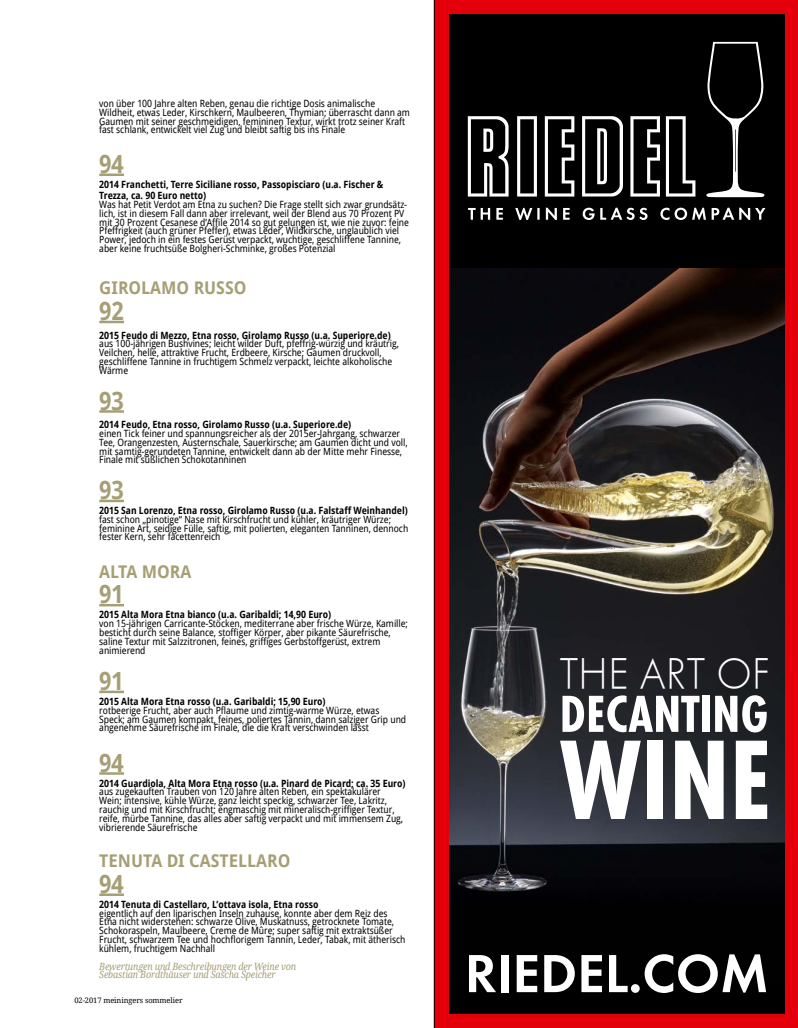
<style>
.page{position:relative;width:798px;height:1028px;background:#fff}
.page>*{position:absolute;margin:0;border:0;box-sizing:border-box;transform-origin:0 0}
.t1{font:700 117.38px "Function Cond";color:#fff}
.t2{font:700 55.62px "Function";color:#fff}
.t3{font:700 54px "Function Cond";color:#fff}
.t4{font:300 44.5px "Function LH Sm Caps";color:#fff}
.t5{font:700 25px "Droid Sans Pro";letter-spacing:-.005em;color:#a69f76;scale:.9 1}
.t6{font:700 17.5px "Droid Sans Pro";color:#a69f76;scale:.96 1}
.t7{font:10px/8.9px "Droid Sans Pro";letter-spacing:-.005em;color:#000;scale:.9 1}
.t8{font:700 10px/11.4px "Droid Sans Pro";letter-spacing:-.005em;color:#000;scale:.9 1}
.t9{font:italic 10px/8.9px "Droid Serif Pro";letter-spacing:-.02em;color:#a69f76;scale:.9 1}
.t10{font:7.5px "Droid Serif Pro";letter-spacing:-.01em;color:#000}
</style>
<div class="page">
<div style="left:434px;top:0;width:363px;height:1028px;background:#e3000b"></div>
<div style="left:449px;top:15px;width:334px;height:999px;background:#000"></div>
<img style="left:449px;top:268px;width:334px;height:625px">
<svg style="left:468px;top:208px;width:297px;height:12px"></svg>
<svg style="left:467px;top:116px;width:228px;height:80px"></svg>
<svg style="left:706px;top:42px;width:59px;height:155px"></svg>
<hr style="left:434px;top:0;width:1px;height:1028px;background:#000">
<hr style="left:99px;top:173px;width:25px;height:3px;background:#a69f76">
<hr style="left:99px;top:321px;width:25px;height:2px;background:#a69f76">
<hr style="left:99px;top:410px;width:25px;height:3px;background:#a69f76">
<hr style="left:99px;top:499px;width:25px;height:3px;background:#a69f76">
<hr style="left:99px;top:604px;width:25px;height:2px;background:#a69f76">
<hr style="left:99px;top:690px;width:25px;height:3px;background:#a69f76">
<hr style="left:99px;top:772px;width:25px;height:2px;background:#a69f76">
<hr style="left:99px;top:893px;width:25px;height:3px;background:#a69f76">
<p class="t7" style="left:99px;top:99px;width:346px">von über 100 Jahre alten Reben, genau die richtige Dosis animalische Wildheit, etwas Leder, Kirschkern, Maulbeeren, Thymian; überrascht dann am Gaumen mit seiner geschmeidigen, femininen Textur, wirkt trotz seiner Kraft fast schlank, entwickelt viel Zug und bleibt saftig bis ins Finale</p>
<h3 class="t5" style="left:99px;top:146px;width:29px">94</h3>
<p class="t8" style="left:99px;top:178px;width:317px">2014 Franchetti, Terre Siciliane rosso, Passopisciaro (u.a. Fischer &amp;<br>Trezza, ca. 90 Euro netto)</p>
<p class="t7" style="left:99px;top:200px;width:345px">Was hat Petit Verdot am Etna zu suchen? Die Frage stellt sich zwar grundsätz&shy;lich, ist in diesem Fall dann aber irrelevant, weil der Blend aus 70 Prozent PV mit 30 Prozent Cesanese d’Affile 2014 so gut gelungen ist, wie nie zuvor: feine Pfeffrigkeit (auch grüner Pfeffer), etwas Leder, Wildkirsche, unglaublich viel Power, jedoch in ein festes Gerüst verpackt, wuchtige, geschliffene Tannine, aber keine fruchtsüße Bolgheri-Schminke, großes Potenzial</p>
<h3 class="t6" style="left:99px;top:276px;width:155px">GIROLAMO RUSSO</h3>
<h3 class="t5" style="left:99px;top:293px;width:29px">92</h3>
<p class="t8" style="left:99px;top:329px;width:325px">2015 Feudo di Mezzo, Etna rosso, Girolamo Russo (u.a. Superiore.de)</p>
<p class="t7" style="left:99px;top:339px;width:334px">aus 100-jährigen Bushvines; leicht wilder Duft, pfeffrig-würzig und kräutrig, Veilchen, helle, attraktive Frucht, Erdbeere, Kirsche; Gaumen druckvoll, geschliffene Tannine in fruchtigem Schmelz verpackt, leichte alkoholische Wärme</p>
<h3 class="t5" style="left:99px;top:383px;width:29px">93</h3>
<p class="t8" style="left:99px;top:418px;width:281px">2014 Feudo, Etna rosso, Girolamo Russo (u.a. Superiore.de)</p>
<p class="t7" style="left:99px;top:428px;width:344px">einen Tick feiner und spannungsreicher als der 2015er-Jahrgang, schwarzer Tee, Orangenzesten, Austernschale, Sauerkirsche; am Gaumen dicht und voll, mit samtig-gerundeten Tannine, entwickelt dann ab der Mitte mehr Finesse, Finale mit süßlichen Schokotanninen</p>
<h3 class="t5" style="left:99px;top:472px;width:29px">93</h3>
<p class="t8" style="left:99px;top:504px;width:344px">2015 San Lorenzo, Etna rosso, Girolamo Russo (u.a. Falstaff Weinhandel)</p>
<p class="t7" style="left:99px;top:514px;width:345px">fast schon „pinotige“ Nase mit Kirschfrucht und kühler, kräutriger Würze; feminine Art, seidige Fülle, saftig, mit polierten, eleganten Tanninen, dennoch fester Kern, sehr facettenreich</p>
<h3 class="t6" style="left:99px;top:559px;width:97px">ALTA MORA</h3>
<h3 class="t5" style="left:99px;top:576px;width:29px">91</h3>
<p class="t8" style="left:99px;top:608px;width:259px">2015 Alta Mora Etna bianco (u.a. Garibaldi; 14,90 Euro)</p>
<p class="t7" style="left:99px;top:618px;width:344px">von 15-jährigen Carricante-Stöcken, mediterrane aber frische Würze, Kamille; besticht durch seine Balance, stoffiger Körper, aber pikante Säurefrische, saline Textur mit Salzzitronen, feines, griffiges Gerbstoffgerüst, extrem animierend</p>
<h3 class="t5" style="left:99px;top:663px;width:29px">91</h3>
<p class="t8" style="left:99px;top:695px;width:253px">2015 Alta Mora Etna rosso (u.a. Garibaldi; 15,90 Euro)</p>
<p class="t7" style="left:99px;top:705px;width:342px">rotbeerige Frucht, aber auch Pflaume und zimtig-warme Würze, etwas<br>Speck; am Gaumen kompakt, feines, poliertes Tannin, dann salziger Grip und angenehme Säurefrische im Finale, die die Kraft verschwinden lässt</p>
<h3 class="t5" style="left:99px;top:745px;width:29px">94</h3>
<p class="t8" style="left:99px;top:777px;width:341px">2014 Guardiola, Alta Mora Etna rosso (u.a. Pinard de Picard; ca. 35 Euro)</p>
<p class="t7" style="left:99px;top:787px;width:339px">aus zugekauften Trauben von 120 Jahre alten Reben, ein spektakulärer Wein; intensive, kühle Würze, ganz leicht speckig, schwarzer Tee, Lakritz, rauchig und mit Kirschfrucht; engmaschig mit mineralisch-griffiger Textur, reife, mürbe Tannine, das alles aber saftig verpackt und mit immensem Zug, vibrierende Säurefrische</p>
<h3 class="t6" style="left:99px;top:848px;width:201px">TENUTA DI CASTELLARO</h3>
<h3 class="t5" style="left:99px;top:866px;width:29px">94</h3>
<p class="t8" style="left:99px;top:898px;width:245px">2014 Tenuta di Castellaro, L’ottava isola, Etna rosso</p>
<p class="t7" style="left:99px;top:908px;width:341px">eigentlich auf den liparischen Inseln zuhause, konnte aber dem Reiz des Etna nicht widerstehen: schwarze Olive, Muskatnuss, getrocknete Tomate, Schokoraspeln, Maulbeere, Creme de Mûre; super saftig mit extraktsüßer Frucht, schwarzem Tee und hochflorigem Tannin, Leder, Tabak, mit ätherisch kühlem, fruchtigem Nachhall</p>
<p class="t9" style="left:99px;top:961px;width:220px">Bewertungen und Beschreibungen der Weine von<br>Sebastian Bordthäuser und Sascha Speicher</p>
<p class="t10" style="left:74px;top:995px;width:110px">02-2017 meiningers sommelier</p>
<h3 class="t4" style="left:559px;top:649px;width:212px">THE ART OF</h3>
<h3 class="t3" style="left:559px;top:682px;width:210px">DECANTING</h3>
<h1 class="t1" style="left:559px;top:712px;width:213px">WINE</h1>
<h2 class="t2" style="left:464px;top:940px;width:305px">RIEDEL.COM</h2>
</div>
